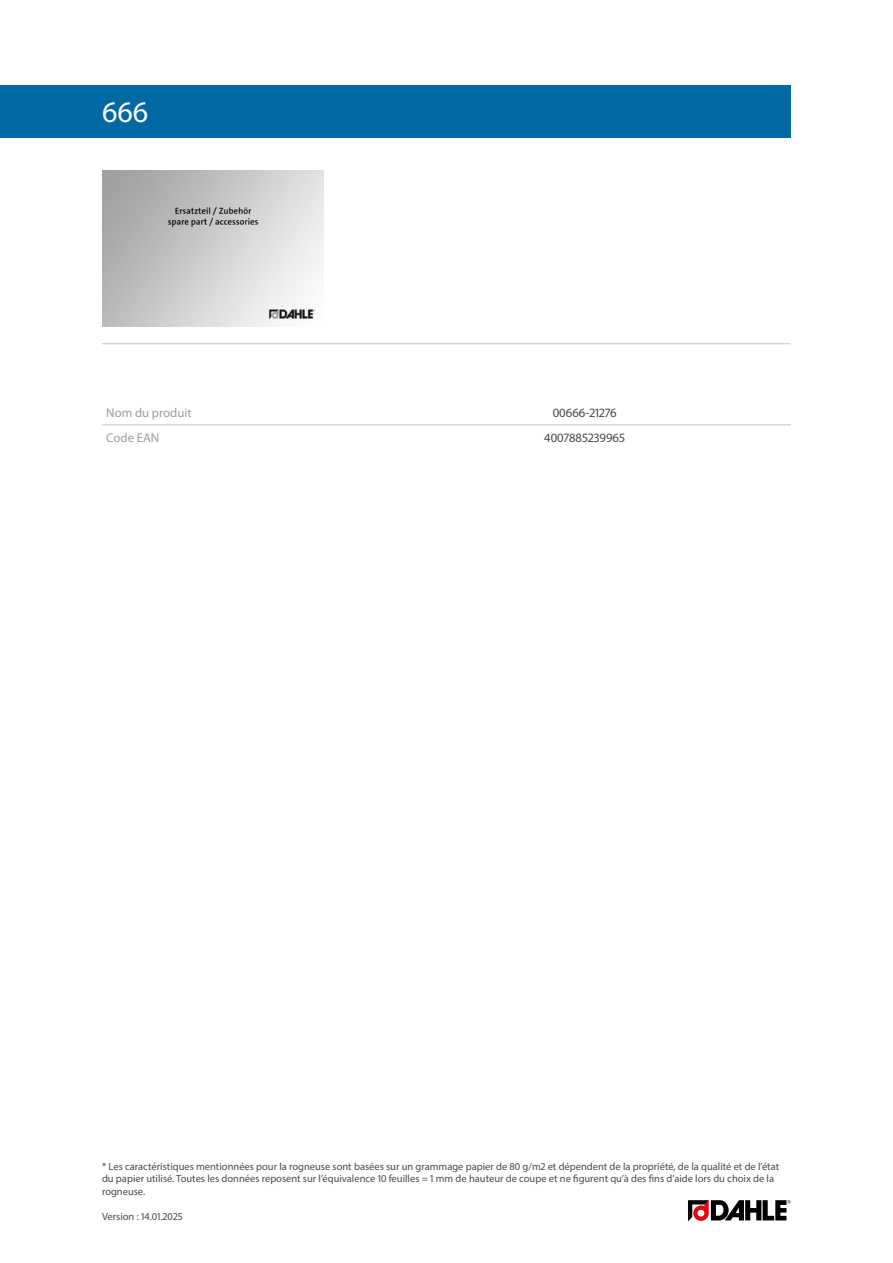
<style>
.page{position:relative;width:893px;height:1263px;background:#fff}
.page>*{position:absolute;margin:0;border:0;box-sizing:border-box;transform-origin:0 0}
.Produktname{font:30px "Myriad Pro";color:#fff}
.Produkttabelle_Zentr{font:12.75px "Myriad Pro";color:#4a4a49}
.Produkttabelle_Links{font:12.75px "Myriad Pro";color:#9d9d9c}
.Fussnote{font:10.5px/12.6px "Myriad Pro";color:#4a4a49}
</style>
<div class="page">
<img style="left:102px;top:170px;width:221px;height:156px">
<hr style="left:102px;top:343px;width:689px;height:1px;background:#c6c6c6">
<svg style="left:688px;top:1200px;width:103px;height:21px"></svg>
<div style="left:0;top:85px;width:791px;height:53px;background:#0069a4"></div>
<hr style="left:102px;top:424px;width:276px;height:1px;background:#c6c6c6">
<hr style="left:378px;top:424px;width:413px;height:1px;background:#c6c6c6">
<p class="Produktname" style="left:102px;top:94px;width:48px">666</p>
<p class="Produkttabelle_Links" style="left:106px;top:405px;width:87px">Nom du produit</p>
<p class="Produkttabelle_Zentr" style="left:553px;top:405px;width:65px">00666-21276</p>
<p class="Produkttabelle_Links" style="left:106px;top:430px;width:55px">Code EAN</p>
<p class="Produkttabelle_Zentr" style="left:544px;top:430px;width:82px">4007885239965</p>
<p class="Fussnote" style="left:102px;top:1160px;width:679px">* Les caractéristiques mentionnées pour la rogneuse sont basées sur un grammage papier de 80 g/m2 et dépendent de la propriété, de la qualité et de l’état du papier utilisé. Toutes les données reposent sur l’équivalence 10 feuilles = 1 mm de hauteur de coupe et ne figurent qu’à des fins d’aide lors du choix de la rogneuse.</p>
<p class="Fussnote" style="left:102px;top:1210px;width:82px">Version : 14.01.2025</p>
</div>
